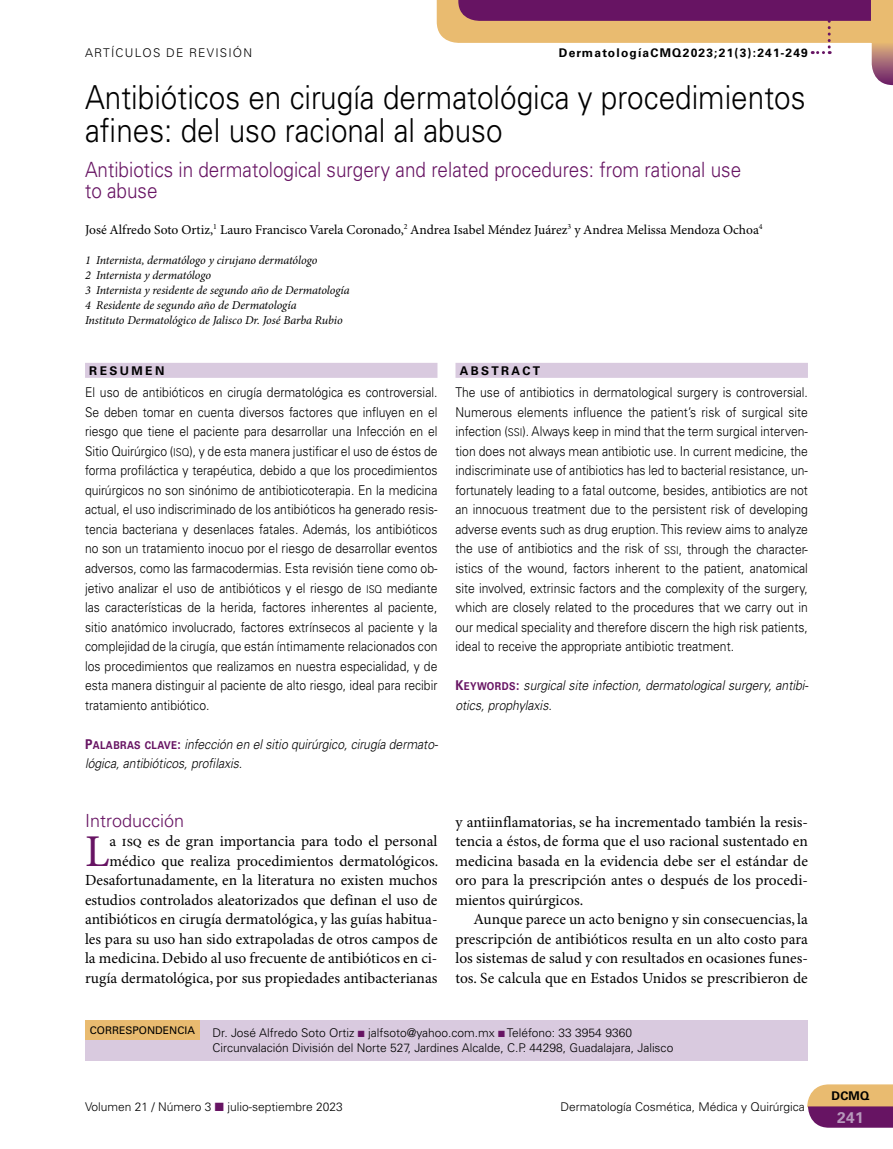
<style>
.page{position:relative;width:893px;height:1149px;background:#fff}
.page>*{position:absolute;margin:0;border:0;box-sizing:border-box;transform-origin:0 0}
.t1{font:45.45px "Minion Pro";color:#671463}
.t2{font:300 33px/33px "Univers LT Std";color:#000;scale:.9 1}
.t3{font:300 21px/21px "Univers LT Std";color:#671463;scale:.9 1}
.t4{font:300 18px "Univers LT Std";color:#671463}
.t5{font:15.45px/19.5px "Minion Pro";color:#000;text-align:justify}
.t6{font:700 15.45px "Univers LT Std";color:#b799bc}
.t7{font:300 13.5px/19.5px "Univers LT Std";color:#000;text-align:justify;scale:.9 1}
.t8{font:italic 300 13.5px/19.5px "Univers LT Std";color:#000;scale:.9 1}
.t9{font:13.5px "Minion Pro";letter-spacing:-.005em;color:#000}
.t10{font:300 12px/15px "Univers LT Std";color:#000}
.t11{font:italic 12px/15px "Minion Pro";letter-spacing:-.01em;color:#000}
.t12{font:700 12px "Univers LT Std";letter-spacing:.1em;color:#000}
.t13{font:300 12px "Univers LT Std";letter-spacing:.1em;color:#000}
.t14{font:700 12px "Univers LT Std";letter-spacing:.2em;color:#000}
.t15{font:10.5px "Univers LT Std";color:#000}
.s1{font-family:"Univers LT Std Light SC800";font-weight:400;font-size:10.8px}
.s2{font-family:"Univers LT Std Bold SC800";font-weight:400;font-style:normal;color:#671463}
.s3{font-family:"Univers LT Std Bold SC800";font-weight:400;font-style:normal;font-size:10.8px;color:#671463}
.s4{color:#671463}
</style>
<div class="page">
<svg style="left:807px;top:1084px;width:86px;height:43px;background:#af7373"></svg>
<svg style="left:436px;top:0;width:457px;height:85px"></svg>
<div style="left:85px;top:1019px;width:723px;height:41px;background:#d9cadf"></div>
<div style="left:85px;top:1019px;width:115px;height:20px;background:#e9bb70"></div>
<div style="left:85px;top:363px;width:352px;height:15px;background:#d9cadf"></div>
<div style="left:455px;top:363px;width:353px;height:15px;background:#d9cadf"></div>
<p class="t13" style="left:85px;top:46px;width:169px">ARTÍCULOS DE REVISIÓN</p>
<p class="t12" style="left:559px;top:46px;width:251px">DermatologíaCMQ2023;21(3):241-249</p>
<h2 class="t2" style="left:85px;top:81px;width:802px">Antibióticos en cirugía dermatológica y procedimientos afines: del uso racional al abuso</h2>
<h3 class="t3" style="left:85px;top:159px;width:731px">Antibiotics in dermatological surgery and related procedures: from rational use to abuse</h3>
<p class="t9" style="left:85px;top:221px;width:679px">José Alfredo Soto Ortiz,<sup>1</sup> Lauro Francisco Varela Coronado,<sup>2</sup> Andrea Isabel Méndez Juárez<sup>3</sup> y Andrea Melissa Mendoza Ochoa<sup>4</sup></p>
<p class="t11" style="left:85px;top:252px;width:266px">1 Internista, dermatólogo y cirujano dermatólogo<br>2 Internista y dermatólogo<br>3 Internista y residente de segundo año de Dermatología 4 Residente de segundo año de Dermatología<br>Instituto Dermatológico de Jalisco Dr. José Barba Rubio</p>
<p class="t14" style="left:89px;top:363px;width:77px">RESUMEN</p>
<p class="t7" style="left:85px;top:383px;width:393px">El uso de antibióticos en cirugía dermatológica es controversial.<br>Se deben tomar en cuenta diversos factores que influyen en el riesgo que tiene el paciente para desarrollar una Infección en el Sitio Quirúrgico (<span class="s1">ISQ</span>), y de esta manera justificar el uso de éstos de forma profiláctica y terapéutica, debido a que los procedimientos quirúrgicos no son sinónimo de antibioticoterapia. En la medicina actual, el uso indiscriminado de los antibióticos ha generado resis&shy;tencia bacteriana y desenlaces fatales. Además, los antibióticos no son un tratamiento inocuo por el riesgo de desarrollar eventos adversos, como las farmacodermias. Esta revisión tiene como ob&shy;jetivo analizar el uso de antibióticos y el riesgo de <span class="s1">ISQ</span> mediante las características de la herida, factores inherentes al paciente, sitio anatómico involucrado, factores extrínsecos al paciente y la complejidad de la cirugía, que están íntimamente relacionados con los procedimientos que realizamos en nuestra especialidad, y de esta manera distinguir al paciente de alto riesgo, ideal para recibir tratamiento antibiótico.</p>
<p class="t8" style="left:85px;top:734px;width:394px"><span class="s2">P</span><span class="s3">ALABRAS CLAVE</span><span class="s2">:</span> infección en el sitio quirúrgico, cirugía dermato&shy;lógica, antibióticos, profilaxis.</p>
<h3 class="t4" style="left:85px;top:809px;width:101px">Introducción</h3>
<h1 class="t1" style="left:85px;top:823px;width:26px">L</h1>
<p class="t5" style="left:85px;top:831px;width:355px;text-align:right">a isq es de gran importancia para todo el personal médico que realiza procedimientos dermatológicos.<br>Desafortunadamente, en la literatura no existen muchos estudios controlados aleatorizados que definan el uso de antibióticos en cirugía dermatológica, y las guías habitua&shy;les para su uso han sido extrapoladas de otros campos de la medicina. Debido al uso frecuente de antibióticos en ci&shy;rugía dermatológica, por sus propiedades antibacterianas</p>
<p class="t14" style="left:460px;top:363px;width:82px">ABSTRACT</p>
<p class="t7" style="left:455px;top:383px;width:393px">The use of antibiotics in dermatological surgery is controversial.<br>Numerous elements influence the patient’s risk of surgical site infection (<span class="s1">SSI</span>). Always keep in mind that the term surgical interven&shy;tion does not always mean antibiotic use. In current medicine, the indiscriminate use of antibiotics has led to bacterial resistance, un&shy;fortunately leading to a fatal outcome, besides, antibiotics are not an innocuous treatment due to the persistent risk of developing adverse events such as drug eruption. This review aims to analyze the use of antibiotics and the risk of <span class="s1">SSI</span>, through the character&shy;istics of the wound, factors inherent to the patient, anatomical site involved, extrinsic factors and the complexity of the surgery, which are closely related to the procedures that we carry out in our medical speciality and therefore discern the high risk patients, ideal to receive the appropriate antibiotic treatment.</p>
<p class="t8" style="left:455px;top:675px;width:394px"><span class="s2">K</span><span class="s3">EYWORDS</span><span class="s2">:</span> surgical site infection, dermatological surgery, antibi&shy;otics, prophylaxis.</p>
<p class="t5" style="left:455px;top:812px;width:354px">y antiinflamatorias, se ha incrementado también la resis&shy;tencia a éstos, de forma que el uso racional sustentado en medicina basada en la evidencia debe ser el estándar de oro para la prescripción antes o después de los procedi&shy;mientos quirúrgicos.</p>
<p class="t5" style="left:455px;top:909px;width:354px;text-indent:18px">Aunque parece un acto benigno y sin consecuencias, la prescripción de antibióticos resulta en un alto costo para los sistemas de salud y con resultados en ocasiones funes&shy;tos. Se calcula que en Estados Unidos se prescribieron de</p>
<p class="t15" style="left:90px;top:1023px;width:107px">CORRESPONDENCIA</p>
<p class="t10" style="left:213px;top:1025px;width:462px">Dr. José Alfredo Soto Ortiz <span class="s4">■</span> jalfsoto@yahoo.com.mx <span class="s4">■</span> Teléfono: 33 3954 9360<br>Circunvalación División del Norte 527, Jardines Alcalde, C.P. 44298, Guadalajara, Jalisco</p>
<p class="t10" style="left:85px;top:1098px;width:259px">Volumen 21 / Número 3 <span class="s4">■</span> julio-septiembre 2023</p>
<p class="t10" style="left:560px;top:1098px;width:246px">Dermatología Cosmética, Médica y Quirúrgica</p>
<p class="t12" style="left:831px;top:1088px;width:40px">DCMQ</p>
<p class="t6" style="left:837px;top:1107px;width:28px">241</p>
</div>
